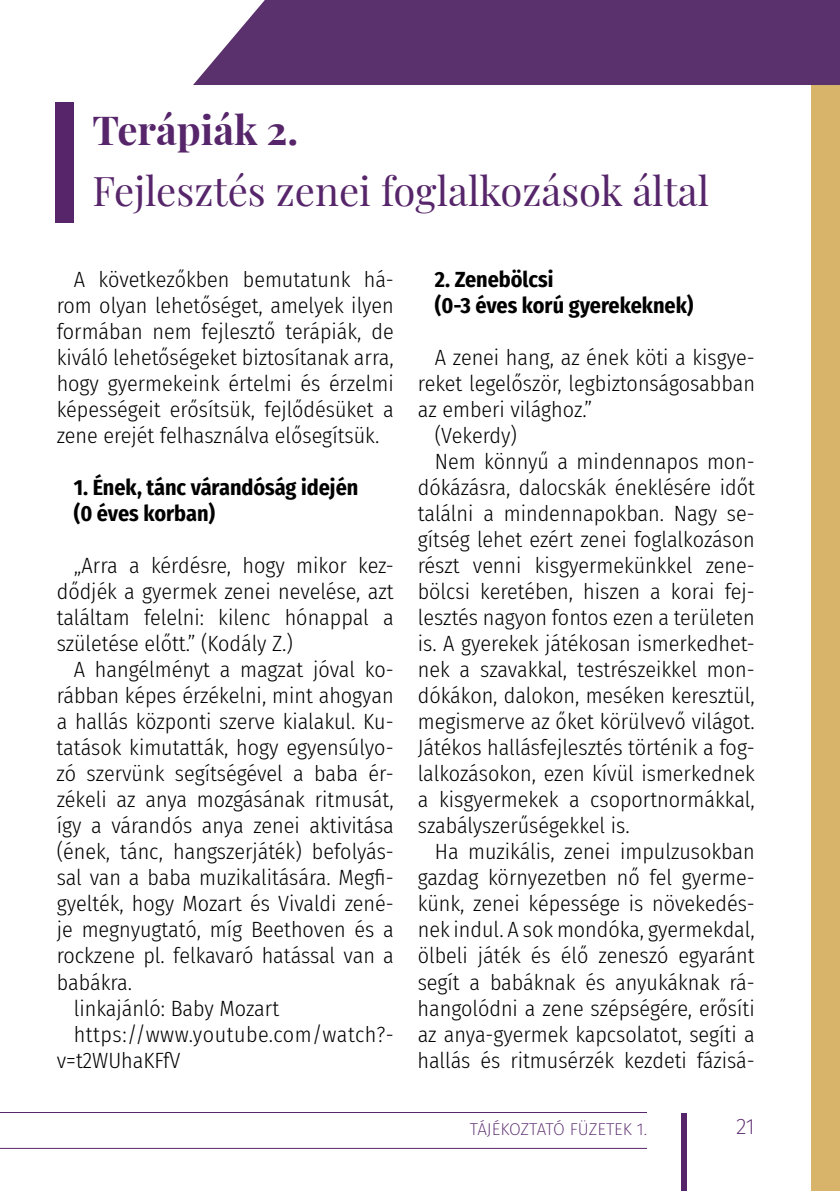
<style>
.page{position:relative;width:840px;height:1191px;background:#fff}
.page>*{position:absolute;margin:0;border:0;box-sizing:border-box;transform-origin:0 0}
.t1{font:40px "Playfair Display";color:#56256a}
.t2{font:700 40px "Playfair Display";color:#56256a}
.t3{font:300 22px/26px "Fira Sans Condensed";color:#000;text-align:justify}
.t4{font:700 22px/26px "Fira Sans Condensed";color:#000}
.t5{font:300 22px "Fira Sans Condensed";letter-spacing:.025em;color:#000}
.t6{font:200 22px "Fira Sans";color:#56256a}
.t7{font:200 17px "Fira Sans";letter-spacing:-.005em;color:#56256a}
</style>
<div class="page">
<div style="left:811px;top:0;width:28px;height:1191px;background:#d7b46a"></div>
<div style="left:680px;top:1113px;width:6px;height:78px;background:#56256a"></div>
<div style="left:193px;top:0;width:646px;height:85px;background:#5a316d"></div>
<hr style="left:0;top:1112px;width:646px;height:1px;background:#56256a">
<hr style="left:0;top:1147px;width:646px;height:1px;background:#56256a">
<div style="left:55px;top:102px;width:19px;height:121px;background:#56256a"></div>
<h1 class="t2" style="left:92px;top:99px;width:207px">Terápiák 2.</h1>
<h1 class="t1" style="left:92px;top:159px;width:618px">Fejlesztés zenei foglalkozások által</h1>
<p class="t3" style="left:57px;top:266px;width:338px;text-indent:17px">A következőkben bemutatunk há&shy;rom olyan lehetőséget, amelyek ilyen formában nem fejlesztő terápiák, de kiváló lehetőségeket biztosítanak arra, hogy gyermekeink értelmi és érzelmi képességeit erősítsük, fejlődésüket a zene erejét felhasználva elősegítsük.</p>
<p class="t4" style="left:74px;top:473px;width:286px">1. Ének, tánc várandóság idején (0 éves korban)</p>
<p class="t3" style="left:57px;top:552px;width:338px;text-indent:17px">„Arra a kérdésre, hogy mikor kez&shy;dődjék a gyermek zenei nevelése, azt találtam felelni: kilenc hónappal a születése előtt.” (Kodály Z.)</p>
<p class="t3" style="left:74px;top:656px;width:321px">A hangélményt a magzat jóval ko-</p>
<p class="t3" style="left:57px;top:682px;width:338px">rábban képes érzékelni, mint ahogyan</p>
<p class="t3" style="left:57px;top:708px;width:338px">a hallás központi szerve kialakul. Ku-</p>
<p class="t3" style="left:57px;top:734px;width:338px">tatások kimutatták, hogy egyensúlyo-</p>
<p class="t3" style="left:57px;top:760px;width:338px">zó szervünk segítségével a baba ér-</p>
<p class="t3" style="left:57px;top:786px;width:338px">zékeli az anya mozgásának ritmusát,</p>
<p class="t3" style="left:57px;top:812px;width:338px">így a várandós anya zenei aktivitása</p>
<p class="t3" style="left:57px;top:838px;width:338px">(ének, tánc, hangszerjáték) befolyás-</p>
<p class="t3" style="left:57px;top:864px;width:338px">sal van a baba muzikalitására. Megfi-</p>
<p class="t3" style="left:57px;top:890px;width:338px">gyelték, hogy Mozart és Vivaldi zené-</p>
<p class="t3" style="left:57px;top:916px;width:338px">je megnyugtató, míg Beethoven és a</p>
<p class="t3" style="left:57px;top:942px;width:338px">rockzene pl. felkavaró hatással van a</p>
<p class="t3" style="left:57px;top:968px;width:77px">babákra.</p>
<p class="t3" style="left:74px;top:994px;width:207px">linkajánló: Baby Mozart</p>
<p class="t5" style="left:74px;top:1018px;width:321px">https://www.youtube.com/watch?-</p>
<p class="t3" style="left:57px;top:1046px;width:125px">v=t2WUhaKFfV</p>
<p class="t4" style="left:434px;top:265px;width:260px">2. Zenebölcsi<br>(0-3 éves korú gyerekeknek)</p>
<p class="t3" style="left:434px;top:344px;width:321px">A zenei hang, az ének köti a kisgye-</p>
<p class="t3" style="left:417px;top:370px;width:338px">reket legelőször, legbiztonságosabban</p>
<p class="t3" style="left:417px;top:396px;width:176px">az emberi világhoz.”</p>
<p class="t3" style="left:434px;top:422px;width:83px">(Vekerdy)</p>
<p class="t3" style="left:434px;top:448px;width:321px">Nem könnyű a mindennapos mon-</p>
<p class="t3" style="left:417px;top:474px;width:338px">dókázásra, dalocskák éneklésére időt</p>
<p class="t3" style="left:417px;top:500px;width:338px">találni a mindennapokban. Nagy se-</p>
<p class="t3" style="left:417px;top:526px;width:338px">gítség lehet ezért zenei foglalkozáson</p>
<p class="t3" style="left:417px;top:552px;width:338px">részt venni kisgyermekünkkel zene-</p>
<p class="t3" style="left:417px;top:578px;width:338px">bölcsi keretében, hiszen a korai fej-</p>
<p class="t3" style="left:417px;top:604px;width:338px">lesztés nagyon fontos ezen a területen</p>
<p class="t3" style="left:417px;top:630px;width:338px">is. A gyerekek játékosan ismerkedhet-</p>
<p class="t3" style="left:417px;top:656px;width:338px">nek a szavakkal, testrészeikkel mon-</p>
<p class="t3" style="left:417px;top:682px;width:338px">dókákon, dalokon, meséken keresztül,</p>
<p class="t3" style="left:417px;top:708px;width:338px">megismerve az őket körülvevő világot.</p>
<p class="t3" style="left:417px;top:734px;width:338px">Játékos hallásfejlesztés történik a fog-</p>
<p class="t3" style="left:417px;top:760px;width:338px">lalkozásokon, ezen kívül ismerkednek</p>
<p class="t3" style="left:417px;top:786px;width:338px">a kisgyermekek a csoportnormákkal,</p>
<p class="t3" style="left:417px;top:812px;width:213px">szabályszerűségekkel is.</p>
<p class="t3" style="left:434px;top:838px;width:321px">Ha muzikális, zenei impulzusokban</p>
<p class="t3" style="left:417px;top:864px;width:338px">gazdag környezetben nő fel gyerme-</p>
<p class="t3" style="left:417px;top:890px;width:338px">künk, zenei képessége is növekedés-</p>
<p class="t3" style="left:417px;top:916px;width:338px">nek indul. A sok mondóka, gyermekdal,</p>
<p class="t3" style="left:417px;top:942px;width:338px">ölbeli játék és élő zeneszó egyaránt</p>
<p class="t3" style="left:417px;top:968px;width:338px">segít a babáknak és anyukáknak rá-</p>
<p class="t3" style="left:417px;top:994px;width:338px">hangolódni a zene szépségére, erősíti</p>
<p class="t3" style="left:417px;top:1020px;width:338px">az anya-gyermek kapcsolatot, segíti a</p>
<p class="t3" style="left:417px;top:1046px;width:338px">hallás és ritmusérzék kezdeti fázisá-</p>
<p class="t7" style="left:469px;top:1116px;width:178px">TÁJÉKOZTATÓ FÜZETEK 1.</p>
<p class="t6" style="left:735px;top:1110px;width:20px">21</p>
</div>
